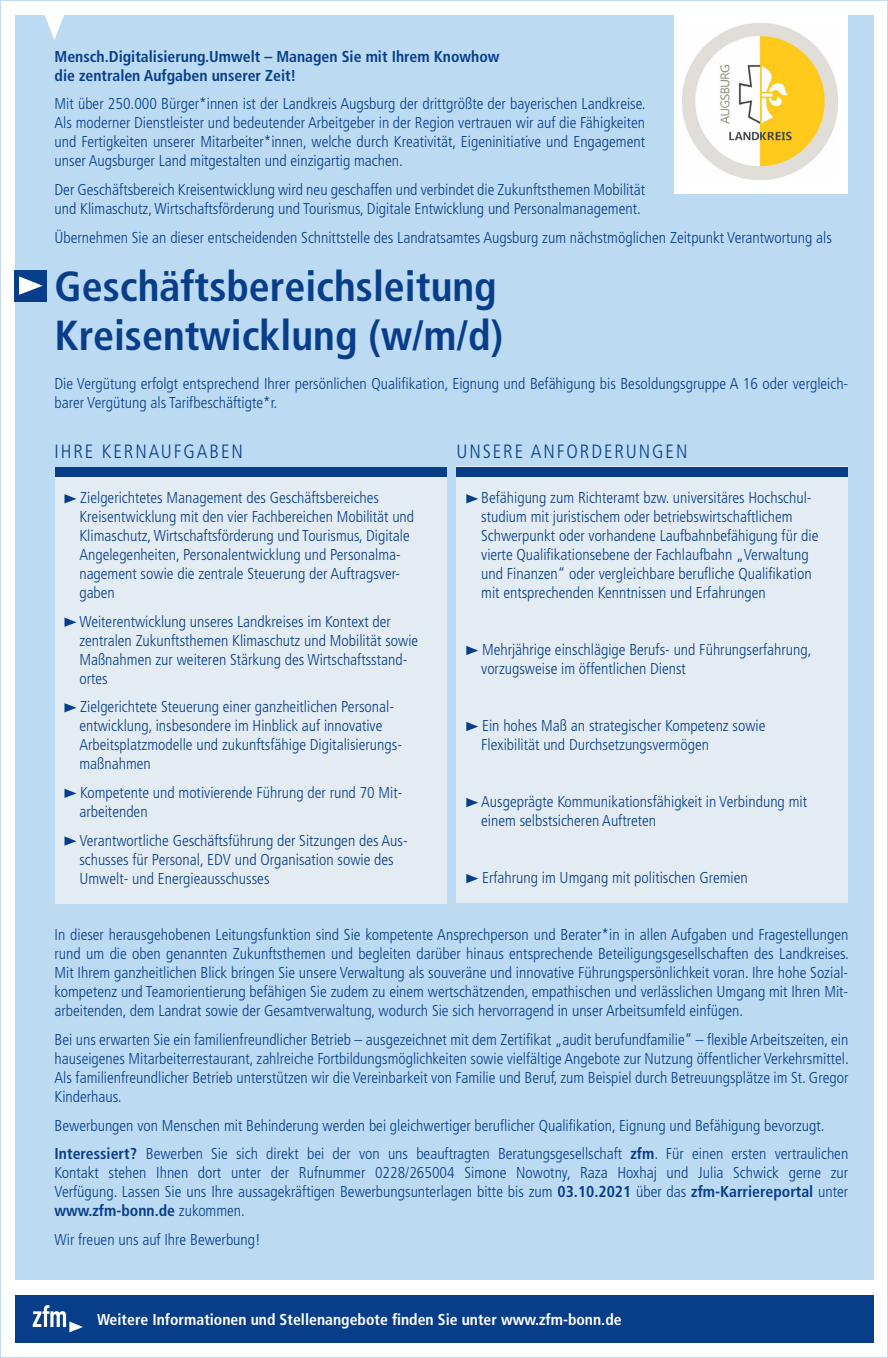
<style>
.page{position:relative;width:888px;height:1358px;background:#fff}
.page>*{position:absolute;margin:0;border:0;box-sizing:border-box;transform-origin:0 0}
.t1{font:700 condensed 42px/49px "Frutiger LT Std";color:#083e89}
.t2{font:300 condensed 19.25px "Frutiger LT Std";letter-spacing:.1em;color:#083e89}
.t3{font:300 condensed 15.75px/18.9px "Frutiger LT Std";color:#083e89}
.t4{font:700 condensed 15.75px/18.9px "Frutiger LT Std";color:#083e89}
.t5{font:700 condensed 15.75px "Frutiger LT Std";color:#fff}
.s1{font-weight:700}
</style>
<div class="page">
<div style="left:15px;top:15px;width:858px;height:1264px;background:#bcdaf2"></div>
<svg style="left:45px;top:15px;width:19px;height:25px"></svg>
<div style="left:15px;top:270px;width:32px;height:31px;background:#083e89"></div>
<svg style="left:19px;top:276px;width:24px;height:19px"></svg>
<div style="left:55px;top:467px;width:391px;height:436px;background:#e4ecf3"></div>
<svg style="left:64px;top:494px;width:12px;height:9px"></svg>
<svg style="left:64px;top:617px;width:12px;height:9px"></svg>
<svg style="left:64px;top:703px;width:12px;height:9px"></svg>
<svg style="left:64px;top:788px;width:12px;height:10px"></svg>
<svg style="left:64px;top:836px;width:12px;height:9px"></svg>
<div style="left:55px;top:467px;width:391px;height:9px;background:#083e89"></div>
<div style="left:456px;top:467px;width:392px;height:436px;background:#e4ecf3"></div>
<svg style="left:466px;top:494px;width:12px;height:9px"></svg>
<svg style="left:466px;top:646px;width:12px;height:9px"></svg>
<svg style="left:466px;top:722px;width:12px;height:9px"></svg>
<svg style="left:466px;top:798px;width:12px;height:9px"></svg>
<svg style="left:466px;top:874px;width:12px;height:9px"></svg>
<div style="left:456px;top:467px;width:392px;height:9px;background:#083e89"></div>
<div style="left:15px;top:1294px;width:858px;height:48px;background:#083e89"></div>
<svg style="left:33px;top:1305px;width:50px;height:27px"></svg>
<div style="left:674px;top:8px;width:174px;height:185px;background:#fff"></div>
<img style="left:682px;top:24px;width:156px;height:155px">
<p class="t4" style="left:55px;top:47px;width:446px">Mensch.Digitalisierung.Umwelt – Managen Sie mit Ihrem Knowhow die zentralen Aufgaben unserer Zeit!</p>
<p class="t3" style="left:55px;top:95px;width:593px;text-align:justify">Mit über 250.000 Bürger*innen ist der Landkreis Augsburg der drittgrößte der bayerischen Landkreise.<br>Als moderner Dienstleister und bedeutender Arbeitgeber in der Region vertrauen wir auf die Fähigkeiten und Fertigkeiten unserer Mitarbeiter*innen, welche durch Kreativität, Eigeninitiative und Engagement unser Augsburger Land mitgestalten und einzigartig machen.</p>
<p class="t3" style="left:55px;top:180px;width:592px">Der Geschäftsbereich Kreisentwicklung wird neu geschaffen und verbindet die Zukunftsthemen Mobilität und Klimaschutz, Wirtschaftsförderung und Tourismus, Digitale Entwicklung und Personalmanagement.</p>
<p class="t3" style="left:55px;top:228px;width:779px">Übernehmen Sie an dieser entscheidenden Schnittstelle des Landratsamtes Augsburg zum nächstmöglichen Zeitpunkt Verantwortung als</p>
<p class="t1" style="left:55px;top:262px;width:450px">Geschäftsbereichsleitung<br>Kreisentwicklung (w/m/d)</p>
<p class="t3" style="left:55px;top:374px;width:795px">Die Vergütung erfolgt entsprechend Ihrer persönlichen Qualifikation, Eignung und Befähigung bis Besoldungsgruppe A 16 oder vergleich&shy;barer Vergütung als Tarifbeschäftigte*r.</p>
<p class="t2" style="left:55px;top:441px;width:190px">IHRE KERNAUFGABEN</p>
<p class="t3" style="left:79px;top:488px;width:336px">Zielgerichtetes Management des Geschäftsbereiches Kreisentwicklung mit den vier Fachbereichen Mobilität und Klimaschutz, Wirtschaftsförderung und Tourismus, Digitale Angelegenheiten, Personalentwicklung und Personalma&shy;nagement sowie die zentrale Steuerung der Auftragsver&shy;gaben</p>
<p class="t3" style="left:79px;top:612px;width:340px">Weiterentwicklung unseres Landkreises im Kontext der zentralen Zukunftsthemen Klimaschutz und Mobilität sowie Maßnahmen zur weiteren Stärkung des Wirtschaftsstand&shy;ortes</p>
<p class="t3" style="left:79px;top:697px;width:324px">Zielgerichtete Steuerung einer ganzheitlichen Personal&shy;entwicklung, insbesondere im Hinblick auf innovative Arbeitsplatzmodelle und zukunftsfähige Digitalisierungs&shy;maßnahmen</p>
<p class="t3" style="left:79px;top:783px;width:325px">Kompetente und motivierende Führung der rund 70 Mit&shy;arbeitenden</p>
<p class="t3" style="left:79px;top:831px;width:330px">Verantwortliche Geschäftsführung der Sitzungen des Aus&shy;schusses für Personal, EDV und Organisation sowie des<br>Umwelt- und Energieausschusses</p>
<p class="t2" style="left:456px;top:441px;width:233px">UNSERE ANFORDERUNGEN</p>
<p class="t3" style="left:481px;top:488px;width:339px">Befähigung zum Richteramt bzw. universitäres Hochschul&shy;studium mit juristischem oder betriebswirtschaftlichem Schwerpunkt oder vorhandene Laufbahnbefähigung für die vierte Qualifikationsebene der Fachlaufbahn „Verwaltung und Finanzen“ oder vergleichbare berufliche Qualifikation mit entsprechenden Kenntnissen und Erfahrungen</p>
<p class="t3" style="left:481px;top:640px;width:332px">Mehrjährige einschlägige Berufs- und Führungserfahrung, vorzugsweise im öffentlichen Dienst</p>
<p class="t3" style="left:481px;top:716px;width:286px">Ein hohes Maß an strategischer Kompetenz sowie<br>Flexibilität und Durchsetzungsvermögen</p>
<p class="t3" style="left:481px;top:792px;width:327px">Ausgeprägte Kommunikationsfähigkeit in Verbindung mit einem selbstsicheren Auftreten</p>
<p class="t3" style="left:482px;top:868px;width:267px">Erfahrung im Umgang mit politischen Gremien</p>
<p class="t3" style="left:55px;top:925px;width:796px;text-align:justify">In dieser herausgehobenen Leitungsfunktion sind Sie kompetente Ansprechperson und Berater*in in allen Aufgaben und Fragestellungen rund um die oben genannten Zukunftsthemen und begleiten darüber hinaus entsprechende Beteiligungsgesellschaften des Landkreises.<br>Mit Ihrem ganzheitlichen Blick bringen Sie unsere Verwaltung als souveräne und innovative Führungspersönlichkeit voran. Ihre hohe Sozial&shy;kompetenz und Teamorientierung befähigen Sie zudem zu einem wertschätzenden, empathischen und verlässlichen Umgang mit Ihren Mit&shy;arbeitenden, dem Landrat sowie der Gesamtverwaltung, wodurch Sie sich hervorragend in unser Arbeitsumfeld einfügen.</p>
<p class="t3" style="left:55px;top:1030px;width:796px;text-align:justify">Bei uns erwarten Sie ein familienfreundlicher Betrieb – ausgezeichnet mit dem Zertifikat „audit berufundfamilie“ – flexible Arbeitszeiten, ein hauseigenes Mitarbeiterrestaurant, zahlreiche Fortbildungsmöglichkeiten sowie vielfältige Angebote zur Nutzung öffentlicher Verkehrsmittel.<br>Als familienfreundlicher Betrieb unterstützen wir die Vereinbarkeit von Familie und Beruf, zum Beispiel durch Betreuungsplätze im St. Gregor Kinderhaus.</p>
<p class="t3" style="left:55px;top:1115px;width:772px">Bewerbungen von Menschen mit Behinderung werden bei gleichwertiger beruflicher Qualifikation, Eignung und Befähigung bevorzugt.</p>
<p class="t3" style="left:55px;top:1144px;width:795px;text-align:justify"><span class="s1">Interessiert?</span> Bewerben Sie sich direkt bei der von uns beauftragten Beratungsgesellschaft <span class="s1">zfm</span>. Für einen ersten vertraulichen Kontakt stehen Ihnen dort unter der Rufnummer 0228/265004 Simone Nowotny, Raza Hoxhaj und Julia Schwick gerne zur Verfügung. Lassen Sie uns Ihre aussagekräftigen Bewerbungsunterlagen bitte bis zum <span class="s1">03.10.2021</span> über das <span class="s1">zfm-Karriereportal</span> unter <span class="s1">www.zfm-bonn.de</span> zukommen.</p>
<p class="t3" style="left:55px;top:1230px;width:208px">Wir freuen uns auf Ihre Bewerbung!</p>
<p class="t5" style="left:97px;top:1309px;width:526px">Weitere Informationen und Stellenangebote finden Sie unter www.zfm-bonn.de</p>
</div>
